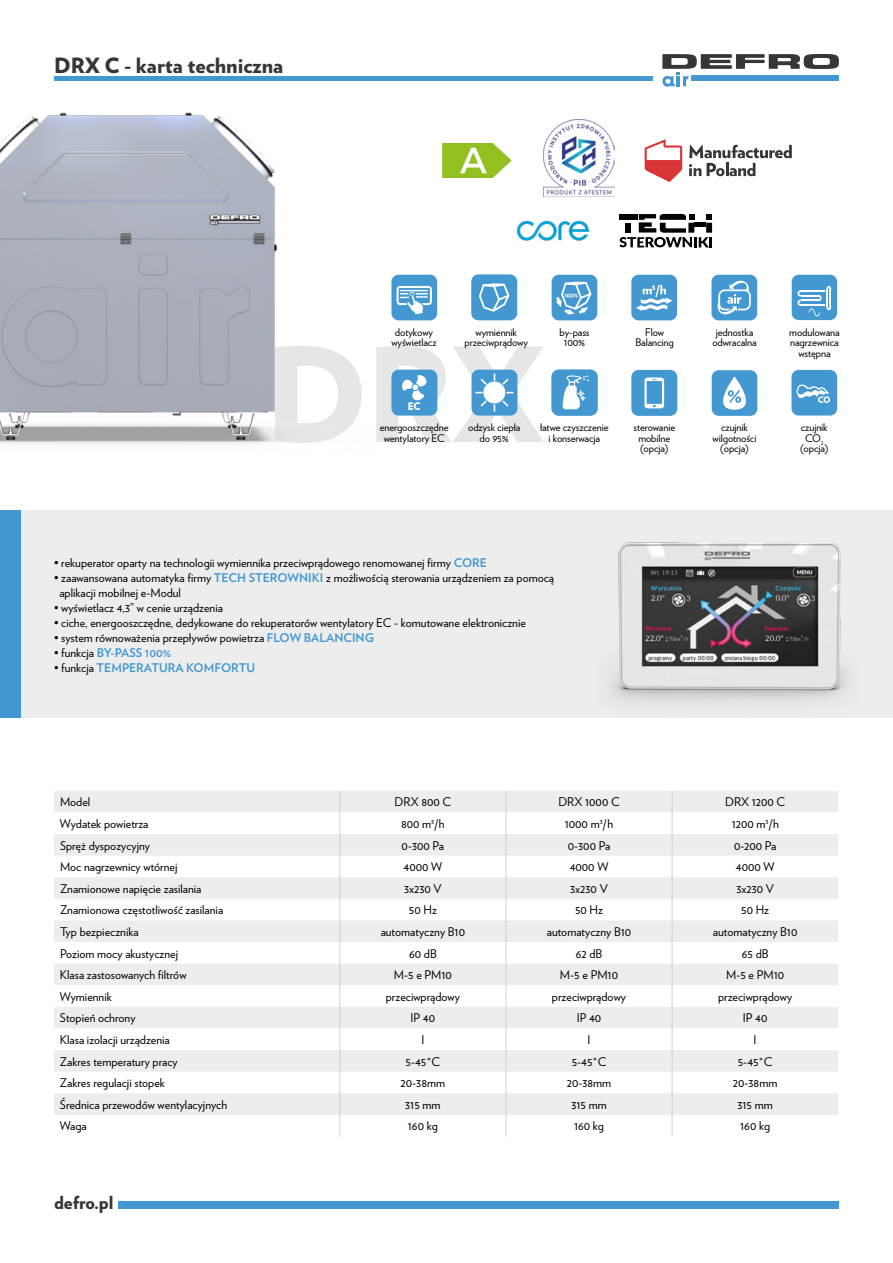
<style>
.page{position:relative;width:893px;height:1263px;background:#fff}
.page>*{position:absolute;margin:0;border:0;box-sizing:border-box;transform-origin:0 0}
.t1{font:900 130.5px "Verlag";color:#000}
.t2{font:900 21px "Verlag";color:#373636}
.t3{font:900 18px "Verlag";letter-spacing:-.01em;color:#373636}
.t4{font:12px/15px "Verlag";color:#000}
.t5{font:700 12px "Verlag";color:#4498d1}
.t6{font:10.5px/10.5px "Verlag";letter-spacing:-.01em;color:#000;text-align:center}
.s1{font-weight:700;color:#4498d1}
.s2{font-weight:400;color:#000}
</style>
<div class="page">
<img style="left:543px;top:120px;width:71px;height:75px">
<div style="left:552px;top:275px;width:45px;height:45px;background:#4498d1;border-radius:7px"></div>
<svg style="left:556px;top:282px;width:35px;height:32px"></svg>
<div style="left:711px;top:275px;width:46px;height:45px;background:#4498d1;border-radius:7px"></div>
<svg style="left:717px;top:280px;width:34px;height:35px"></svg>
<div style="left:631px;top:275px;width:46px;height:45px;background:#4498d1;border-radius:7px"></div>
<svg style="left:636px;top:285px;width:36px;height:26px"></svg>
<div style="left:792px;top:275px;width:45px;height:45px;background:#4498d1;border-radius:7px"></div>
<svg style="left:797px;top:286px;width:34px;height:30px"></svg>
<div style="left:712px;top:370px;width:45px;height:46px;background:#4498d1;border-radius:7px"></div>
<svg style="left:711px;top:376px;width:47px;height:34px"></svg>
<div style="left:791px;top:370px;width:46px;height:46px;background:#4498d1;border-radius:7px"></div>
<svg style="left:796px;top:384px;width:34px;height:19px"></svg>
<div style="left:631px;top:370px;width:46px;height:46px;background:#4498d1;border-radius:7px"></div>
<svg style="left:644px;top:377px;width:20px;height:31px"></svg>
<div style="left:471px;top:370px;width:46px;height:46px;background:#4498d1;border-radius:7px"></div>
<svg style="left:493px;top:373px;width:21px;height:39px"></svg>
<div style="left:471px;top:274px;width:46px;height:46px;background:#4498d1;border-radius:7px"></div>
<svg style="left:493px;top:283px;width:16px;height:29px"></svg>
<div style="left:0;top:510px;width:893px;height:208px;background:#ededed"></div>
<div style="left:0;top:510px;width:21px;height:208px;background:#4498d1"></div>
<img style="left:0;top:80px;width:493px;height:365px">
<svg style="left:662px;top:54px;width:177px;height:33px"></svg>
<hr style="left:54px;top:76px;width:599px;height:4px;background:#4498d1">
<img style="left:609px;top:542px;width:240px;height:161px">
<div style="left:119px;top:1201px;width:720px;height:8px;background:#4498d1"></div>
<svg style="left:645px;top:139px;width:37px;height:43px"></svg>
<svg style="left:689px;top:145px;width:103px;height:31px"></svg>
<svg style="left:442px;top:143px;width:70px;height:35px"></svg>
<svg style="left:619px;top:214px;width:93px;height:33px"></svg>
<img style="left:516px;top:193px;width:74px;height:48px">
<svg style="left:54px;top:791px;width:784px;height:324px;fill:#ededed"></svg>
<svg style="left:339px;top:791px;width:1px;height:345px"></svg>
<svg style="left:506px;top:791px;width:1px;height:345px"></svg>
<svg style="left:672px;top:791px;width:1px;height:345px"></svg>
<div style="left:552px;top:370px;width:45px;height:46px;background:#4498d1;border-radius:7px"></div>
<svg style="left:563px;top:375px;width:26px;height:34px"></svg>
<h2 class="t2" style="left:54px;top:48px;width:231px">DRX C - karta techniczna</h2>
<p class="t6" style="left:391px;top:326px;width:47px">dotykowy wyświetlacz</p>
<p class="t6" style="left:464px;top:326px;width:65px">wymiennik przeciwprądowy</p>
<p class="t6" style="left:559px;top:326px;width:32px">by-pass<br>100%</p>
<p class="t6" style="left:635px;top:326px;width:40px">Flow<br>Balancing</p>
<p class="t6" style="left:789px;top:326px;width:52px">modulowana nagrzewnica wstępna</p>
<p class="t6" style="left:712px;top:326px;width:46px">jednostka odwracalna</p>
<h1 class="t1" style="left:265px;top:287px;width:283px">DRX</h1>
<p class="t6" style="left:380px;top:422px;width:70px">energooszczędne wentylatory EC</p>
<p class="t6" style="left:468px;top:422px;width:54px">odzysk ciepła do 95%</p>
<p class="t6" style="left:540px;top:422px;width:70px">łatwe czyszczenie i konserwacja</p>
<p class="t6" style="left:633px;top:422px;width:43px">sterowanie mobilne (opcja)</p>
<p class="t6" style="left:713px;top:422px;width:45px">czujnik wilgotności (opcja)</p>
<p class="t6" style="left:800px;top:422px;width:30px">czujnik<br>CO<sub>2 </sub>(opcja)</p>
<p class="t4" style="left:54px;top:554px;width:434px">• rekuperator oparty na technologii wymiennika przeciwprądowego renomowanej firmy <span class="s1">CORE</span></p>
<p class="t4" style="left:59px;top:569px;width:496px;text-indent:-5px">• zaawansowana automatyka firmy <span class="s1">TECH STEROWNIKI</span> z możliwością sterowania urządzeniem za pomocą aplikacji mobilnej e-Modul</p>
<p class="t4" style="left:54px;top:599px;width:171px">• wyświetlacz 4,3” w cenie urządzenia</p>
<p class="t4" style="left:54px;top:614px;width:473px">• ciche, energooszczędne, dedykowane do rekuperatorów wentylatory EC - komutowane elektronicznie</p>
<p class="t4" style="left:54px;top:629px;width:321px">• system równoważenia przepływów powietrza <span class="s1">FLOW BALANCING</span></p>
<p class="t5" style="left:54px;top:643px;width:119px"><span class="s2">• funkcja</span> BY-PASS 100%</p>
<p class="t5" style="left:54px;top:658px;width:203px"><span class="s2">• funkcja</span> TEMPERATURA KOMFORTU</p>
<p class="t4" style="left:60px;top:794px;width:32px">Model</p>
<p class="t4" style="left:395px;top:794px;width:58px">DRX 800 C</p>
<p class="t4" style="left:558px;top:794px;width:63px">DRX 1000 C</p>
<p class="t4" style="left:725px;top:794px;width:62px">DRX 1200 C</p>
<p class="t4" style="left:60px;top:816px;width:90px">Wydatek powietrza</p>
<p class="t4" style="left:401px;top:816px;width:45px">800 m<sup>3</sup>/h</p>
<p class="t4" style="left:565px;top:816px;width:50px">1000 m<sup>3</sup>/h</p>
<p class="t4" style="left:732px;top:816px;width:49px">1200 m<sup>3</sup>/h</p>
<p class="t4" style="left:60px;top:837px;width:92px">Spręż dyspozycyjny</p>
<p class="t4" style="left:402px;top:837px;width:44px">0-300 Pa</p>
<p class="t4" style="left:568px;top:837px;width:44px">0-300 Pa</p>
<p class="t4" style="left:734px;top:837px;width:44px">0-200 Pa</p>
<p class="t4" style="left:60px;top:859px;width:119px">Moc nagrzewnicy wtórnej</p>
<p class="t4" style="left:404px;top:859px;width:40px">4000 W</p>
<p class="t4" style="left:570px;top:859px;width:40px">4000 W</p>
<p class="t4" style="left:736px;top:859px;width:40px">4000 W</p>
<p class="t4" style="left:60px;top:880px;width:143px">Znamionowe napięcie zasilania</p>
<p class="t4" style="left:404px;top:880px;width:39px">3x230 V</p>
<p class="t4" style="left:570px;top:880px;width:39px">3x230 V</p>
<p class="t4" style="left:736px;top:880px;width:39px">3x230 V</p>
<p class="t4" style="left:60px;top:902px;width:165px">Znamionowa częstotliwość zasilania</p>
<p class="t4" style="left:409px;top:902px;width:29px">50 Hz</p>
<p class="t4" style="left:575px;top:902px;width:29px">50 Hz</p>
<p class="t4" style="left:741px;top:902px;width:29px">50 Hz</p>
<p class="t4" style="left:60px;top:924px;width:80px">Typ bezpiecznika</p>
<p class="t4" style="left:381px;top:924px;width:86px">automatyczny B10</p>
<p class="t4" style="left:547px;top:924px;width:86px">automatyczny B10</p>
<p class="t4" style="left:713px;top:924px;width:86px">automatyczny B10</p>
<p class="t4" style="left:60px;top:945px;width:120px">Poziom mocy akustycznej</p>
<p class="t4" style="left:409px;top:945px;width:29px">60 dB</p>
<p class="t4" style="left:576px;top:945px;width:28px">62 dB</p>
<p class="t4" style="left:742px;top:945px;width:28px">65 dB</p>
<p class="t4" style="left:60px;top:967px;width:128px">Klasa zastosowanych filtrów</p>
<p class="t4" style="left:394px;top:967px;width:60px">M-5 e PM10</p>
<p class="t4" style="left:560px;top:967px;width:60px">M-5 e PM10</p>
<p class="t4" style="left:726px;top:967px;width:60px">M-5 e PM10</p>
<p class="t4" style="left:60px;top:988px;width:53px">Wymiennik</p>
<p class="t4" style="left:386px;top:988px;width:76px">przeciwprądowy</p>
<p class="t4" style="left:552px;top:988px;width:76px">przeciwprądowy</p>
<p class="t4" style="left:718px;top:988px;width:76px">przeciwprądowy</p>
<p class="t4" style="left:60px;top:1010px;width:77px">Stopień ochrony</p>
<p class="t4" style="left:411px;top:1010px;width:26px">IP 40</p>
<p class="t4" style="left:577px;top:1010px;width:26px">IP 40</p>
<p class="t4" style="left:743px;top:1010px;width:26px">IP 40</p>
<p class="t4" style="left:60px;top:1032px;width:111px">Klasa izolacji urządzenia</p>
<p class="t4" style="left:421px;top:1032px;width:4px">I</p>
<p class="t4" style="left:587px;top:1032px;width:4px">I</p>
<p class="t4" style="left:754px;top:1032px;width:4px">I</p>
<p class="t4" style="left:60px;top:1053px;width:119px">Zakres temperatury pracy</p>
<p class="t4" style="left:405px;top:1053px;width:36px">5-45°C</p>
<p class="t4" style="left:572px;top:1053px;width:36px">5-45°C</p>
<p class="t4" style="left:738px;top:1053px;width:36px">5-45°C</p>
<p class="t4" style="left:60px;top:1075px;width:106px">Zakres regulacji stopek</p>
<p class="t4" style="left:401px;top:1075px;width:46px">20-38mm</p>
<p class="t4" style="left:567px;top:1075px;width:46px">20-38mm</p>
<p class="t4" style="left:733px;top:1075px;width:46px">20-38mm</p>
<p class="t4" style="left:60px;top:1096px;width:169px">Średnica przewodów wentylacyjnych</p>
<p class="t4" style="left:405px;top:1096px;width:37px">315 mm</p>
<p class="t4" style="left:571px;top:1096px;width:37px">315 mm</p>
<p class="t4" style="left:737px;top:1096px;width:37px">315 mm</p>
<p class="t4" style="left:60px;top:1118px;width:28px">Waga</p>
<p class="t4" style="left:408px;top:1118px;width:32px">160 kg</p>
<p class="t4" style="left:574px;top:1118px;width:32px">160 kg</p>
<p class="t4" style="left:740px;top:1118px;width:32px">160 kg</p>
<h3 class="t3" style="left:54px;top:1187px;width:61px">defro.pl</h3>
</div>
